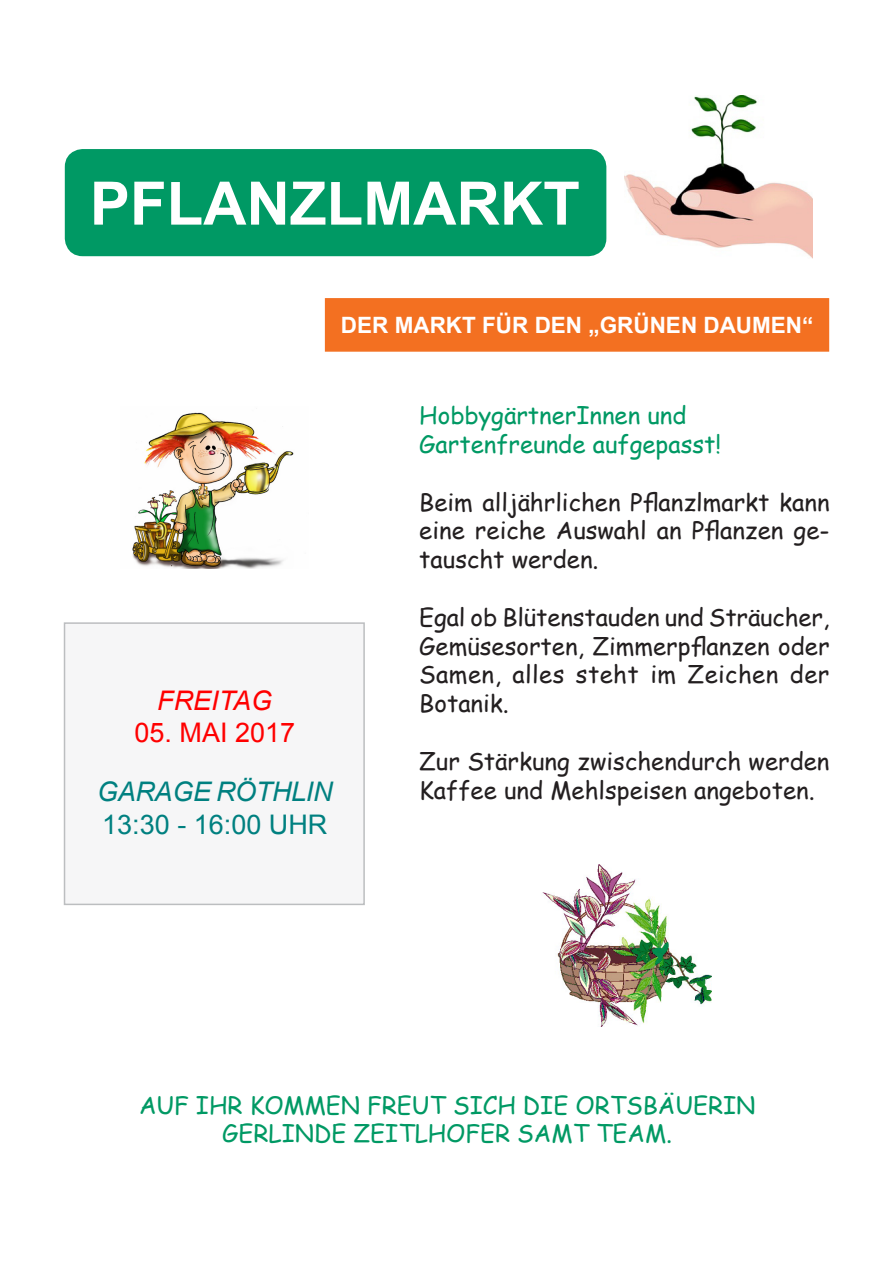
<style>
.page{position:relative;width:893px;height:1263px;background:#fff}
.page>*{position:absolute;margin:0;border:0;box-sizing:border-box;transform-origin:0 0}
.t1{font:700 60px "Arial";color:#fff}
.t2{font:27px "Arial";color:#008080}
.t3{font:italic 27px "Arial";letter-spacing:-.01em;color:#008080}
.t4{font:27px "Arial";color:#f00}
.t5{font:italic 27px "Arial";color:#f00}
.t6{font:24px/28.8px "Comic Sans MS";color:#231f20;text-align:justify}
.t7{font:24px/28.8px "Comic Sans MS";color:#009964}
.t8{font:700 22.5px "Arial";color:#fff}
</style>
<div class="page">
<div style="left:64px;top:622px;width:301px;height:283px;background:#f6f6f7;border:2px solid #bcbec0"></div>
<div style="left:325px;top:298px;width:504px;height:54px;background:#f37021;border:2px solid #f37021"></div>
<div style="left:69px;top:154px;width:533px;height:98px;background:#009964;border-radius:14px"></div>
<div style="left:65px;top:149px;width:541px;height:107px;border:9px solid #009964;border-radius:14px"></div>
<img style="left:625px;top:96px;width:188px;height:163px">
<img style="left:132px;top:412px;width:162px;height:156px">
<img style="left:542px;top:864px;width:169px;height:163px">
<h1 class="t1" style="left:90px;top:164px;width:491px">PFLANZLMARKT</h1>
<p class="t8" style="left:341px;top:310px;width:474px">DER MARKT FÜR DEN „GRÜNEN DAUMEN“</p>
<p class="t5" style="left:157px;top:683px;width:116px">FREITAG</p>
<p class="t4" style="left:135px;top:715px;width:162px">05. MAI 2017</p>
<p class="t3" style="left:97px;top:774px;width:237px">GARAGE RÖTHLIN</p>
<p class="t2" style="left:102px;top:807px;width:227px">13:30 - 16:00 UHR</p>
<p class="t7" style="left:419px;top:400px;width:303px">HobbygärtnerInnen und<br>Gartenfreunde aufgepasst!</p>
<p class="t6" style="left:419px;top:487px;width:412px">Beim alljährlichen Pflanzlmarkt kann eine reiche Auswahl an Pflanzen ge&shy;tauscht werden.</p>
<p class="t6" style="left:419px;top:602px;width:412px">Egal ob Blütenstauden und Sträucher, Gemüsesorten, Zimmerpflanzen oder Samen, alles steht im Zeichen der Botanik.</p>
<p class="t6" style="left:419px;top:746px;width:412px">Zur Stärkung zwischendurch werden<br>Kaffee und Mehlspeisen angeboten.</p>
<p class="t7" style="left:139px;top:1090px;width:618px;text-align:center">AUF IHR KOMMEN FREUT SICH DIE ORTSBÄUERIN<br>GERLINDE ZEITLHOFER SAMT TEAM.</p>
</div>
